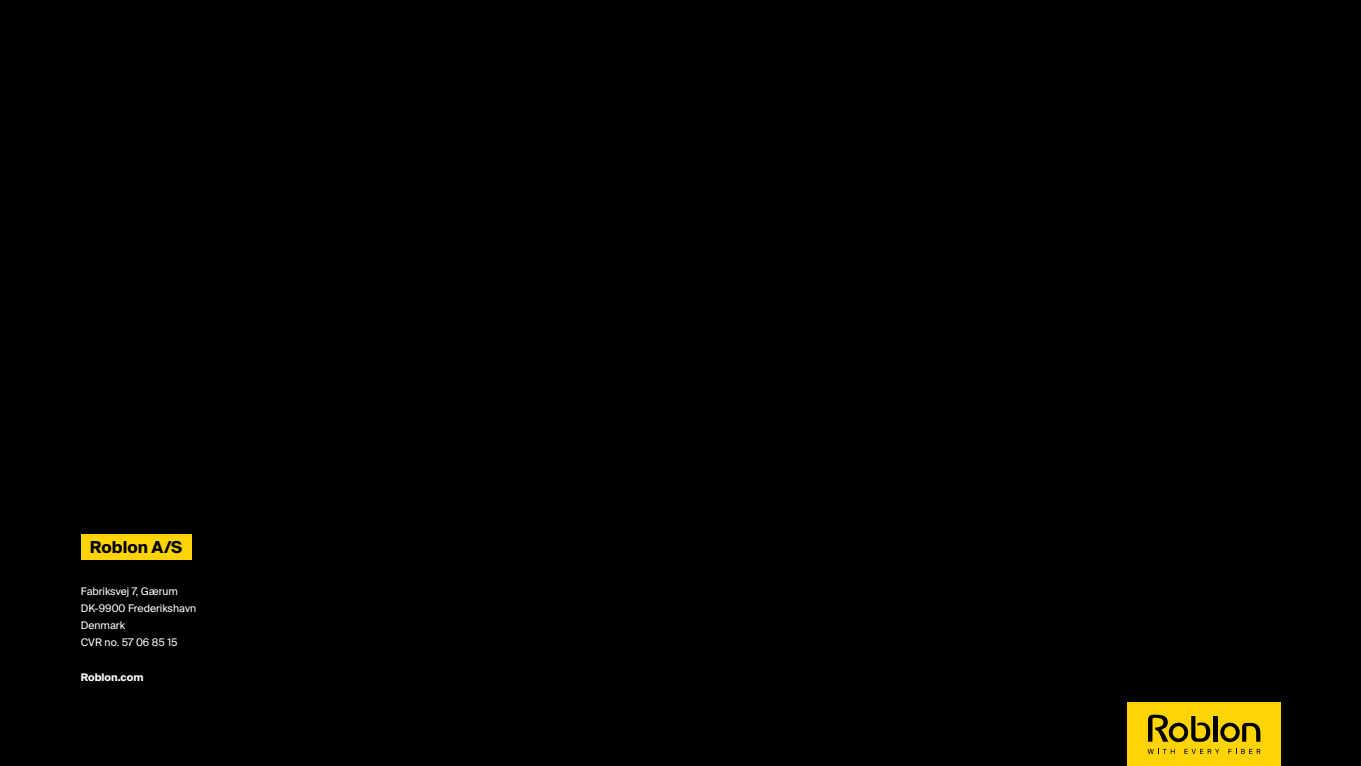
<style>
.page{position:relative;width:1361px;height:766px;background:#fff}
.page>*{position:absolute;margin:0;border:0;box-sizing:border-box;transform-origin:0 0}
.t1{font:700 16.5px "Suisse Intl";color:#000}
.t2{font:10.5px/17.2px "Suisse Intl";color:#fff}
.t3{font:700 10.5px "Suisse Intl";color:#fff}
</style>
<div class="page">
<div style="left:0;top:0;width:1361px;height:765px;background:#000"></div>
<div style="left:81px;top:533px;width:110px;height:26px;background:#ffd407"></div>
<div style="left:1127px;top:702px;width:153px;height:63px;background:#ffd407"></div>
<hr style="left:1213px;top:715px;width:4px;height:26px;background:#000">
<svg style="left:1148px;top:714px;width:62px;height:27px"></svg>
<svg style="left:1220px;top:722px;width:40px;height:19px"></svg>
<svg style="left:1147px;top:748px;width:27px;height:5px"></svg>
<svg style="left:1184px;top:748px;width:35px;height:5px"></svg>
<svg style="left:1228px;top:748px;width:32px;height:5px"></svg>
<h1 class="t1" style="left:90px;top:537px;width:94px">Roblon A/S</h1>
<p class="t2" style="left:81px;top:582px;width:117px">Fabriksvej 7, Gærum<br>DK-9900 Frederikshavn<br>Denmark<br>CVR no. 57 06 85 15</p>
<p class="t3" style="left:81px;top:671px;width:64px">Roblon.com</p>
</div>
